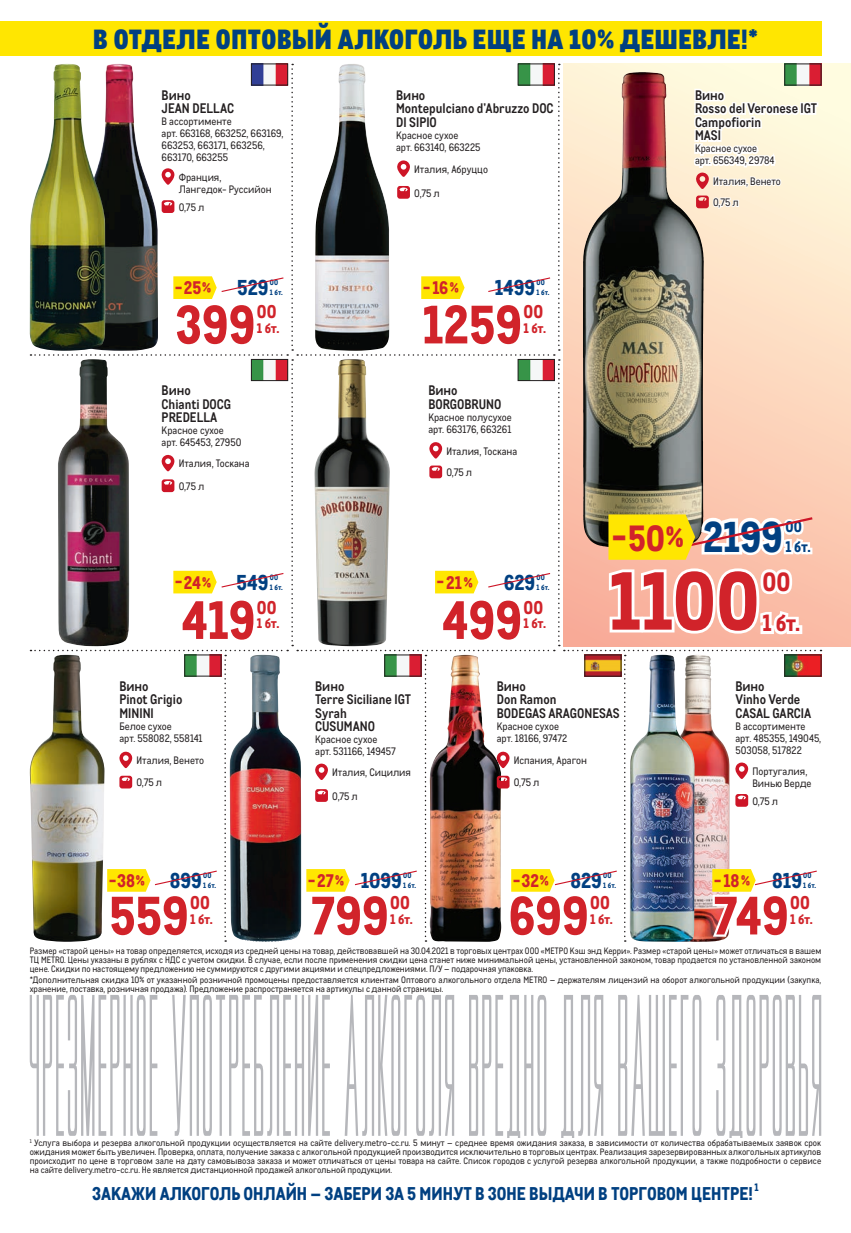
<style>
.page{position:relative;width:851px;height:1233px;background:#fff}
.page>*{position:absolute;margin:0;border:0;box-sizing:border-box;transform-origin:0 0}
.t1{font:800 79.95px "CA Metro";color:#d1232a}
.t2{font:800 52.5px "CA Metro";color:#d1232a}
.t3{font:800 42px "CA Metro";color:#014081}
.t4{font:900 27px "CA Metro";letter-spacing:.025em;color:#014081}
.t5{font:800 25.65px "CA Metro";color:#d1232a}
.t6{font:800 22.8px "CA Metro";color:#d1232a}
.t7{font:800 21px "CA Metro";color:#014081}
.t8{font:800 18px "CA Metro";color:#014081}
.t9{font:800 18px "CA Metro";color:#d1232a}
.t10{font:800 17.7px "CA Metro";color:#d1232a}
.t11{font:800 15px "CA Metro";color:#014081}
.t12{font:700 13.5px/13.5px "CA Metro";color:#231f20}
.t13{font:800 13.5px "CA Metro";letter-spacing:-.025em;color:#d1232a}
.t14{font:10.5px/12px "CA Metro";color:#231f20}
.t15{font:800 10.5px "CA Metro";color:#014081}
.t16{font:9px/9px "CA Metro";color:#231f20;text-align:justify}
.t17{font:800 7.5px "CA Metro";letter-spacing:.025em;color:#014081}
.s1{font-size:15px}
.s2{font-size:21px;color:#014081}
.s3{font-size:35.4px;color:#d1232a}
.s4{font-size:30.15px;color:#d1232a}
.s5{font-size:17.7px;color:#d1232a}
.s6{font-size:15px;color:#d1232a}
</style>
<div class="page">
<svg style="left:30px;top:995px;width:791px;height:143px"></svg>
<div style="left:0;top:21px;width:821px;height:34px;background:#ffe601"></div>
<div style="left:563px;top:64px;width:287px;height:582px;background:linear-gradient(to bottom,#ffffe5,#fbbba5)"></div>
<img style="left:30px;top:64px;width:793px;height:878px">
<img style="left:253px;top:66px;width:33px;height:17px">
<div style="left:251px;top:64px;width:37px;height:21px;border:1px solid #231f20"></div>
<img style="left:186px;top:657px;width:33px;height:17px">
<img style="left:253px;top:361px;width:33px;height:18px">
<div style="left:251px;top:359px;width:37px;height:22px;border:1px solid #231f20"></div>
<img style="left:519px;top:361px;width:33px;height:18px">
<div style="left:517px;top:359px;width:37px;height:22px;border:1px solid #231f20"></div>
<img style="left:519px;top:66px;width:33px;height:17px">
<img style="left:786px;top:66px;width:33px;height:17px">
<img style="left:386px;top:657px;width:33px;height:17px">
<img style="left:786px;top:657px;width:33px;height:17px">
<div style="left:784px;top:655px;width:37px;height:21px;border:1px solid #231f20"></div>
<img style="left:586px;top:657px;width:33px;height:17px">
<h3 class="t4" style="left:93px;top:16px;width:666px">В ОТДЕЛЕ ОПТОВЫЙ АЛКОГОЛЬ ЕЩЕ НА 10% ДЕШЕВЛЕ!*</h3>
<h3 class="t12" style="left:162px;top:87px;width:74px">Вино<br>JEAN DELLAC</h3>
<p class="t14" style="left:162px;top:115px;width:123px">В ассортименте<br>арт. 663168, 663252, 663169,<br>663253, 663171, 663256,<br>663170, 663255</p>
<p class="t14" style="left:179px;top:170px;width:95px">Франция,<br>Лангедок- Руссийон</p>
<p class="t14" style="left:179px;top:201px;width:27px">0,75 л</p>
<h3 class="t12" style="left:396px;top:87px;width:159px">Вино<br>Montepulciano d’Abruzzo DOC<br>DI SIPIO</h3>
<p class="t14" style="left:396px;top:129px;width:86px">Красное сухое<br>арт. 663140, 663225</p>
<p class="t14" style="left:414px;top:163px;width:75px">Италия, Абруццо</p>
<p class="t14" style="left:414px;top:186px;width:27px">0,75 л</p>
<h3 class="t12" style="left:694px;top:87px;width:124px">Вино<br>Rosso del Veronese IGT<br>Campofiorin<br>MASI</h3>
<p class="t14" style="left:694px;top:142px;width:81px">Красное сухое арт. 656349, 29784</p>
<p class="t14" style="left:713px;top:175px;width:69px">Италия, Венето</p>
<p class="t14" style="left:713px;top:196px;width:27px">0,75 л</p>
<h3 class="t10" style="left:175px;top:273px;width:95px">- 25 <span class="s1">%</span> <span class="s2">529</span></h3>
<p class="t17" style="left:270px;top:286px;width:15px">1 бт.</p>
<p class="t17" style="left:270px;top:276px;width:10px">00</p>
<h3 class="t10" style="left:422px;top:273px;width:38px">- 16 <span class="s1">%</span></h3>
<h3 class="t7" style="left:494px;top:270px;width:42px">1499</h3>
<p class="t17" style="left:536px;top:286px;width:15px">1 бт.</p>
<p class="t17" style="left:536px;top:276px;width:10px">00</p>
<h2 class="t2" style="left:175px;top:281px;width:82px">399</h2>
<h3 class="t9" style="left:257px;top:297px;width:21px">00</h3>
<h3 class="t13" style="left:257px;top:317px;width:24px">1 бт.</h3>
<h2 class="t2" style="left:422px;top:281px;width:101px">1259</h2>
<h3 class="t9" style="left:523px;top:297px;width:21px">00</h3>
<h3 class="t13" style="left:523px;top:317px;width:24px">1 бт.</h3>
<h3 class="t12" style="left:162px;top:383px;width:71px">Вино<br>Chianti DOCG<br>PREDELLA</h3>
<p class="t14" style="left:162px;top:424px;width:81px">Красное сухое арт. 645453, 27950</p>
<h3 class="t12" style="left:428px;top:383px;width:75px">Вино<br>BORGOBRUNO</h3>
<p class="t14" style="left:428px;top:411px;width:85px">Красное полусухое арт. 663176, 663261</p>
<p class="t14" style="left:446px;top:444px;width:72px">Италия, Тоскана</p>
<p class="t14" style="left:179px;top:457px;width:72px">Италия, Тоскана</p>
<p class="t14" style="left:446px;top:466px;width:27px">0,75 л</p>
<p class="t14" style="left:179px;top:480px;width:27px">0,75 л</p>
<h3 class="t3" style="left:611px;top:502px;width:173px"><span class="s3">- 50</span> <span class="s4">%</span> 2199</h3>
<h3 class="t11" style="left:785px;top:515px;width:18px">00</h3>
<h3 class="t11" style="left:785px;top:534px;width:27px">1 бт.</h3>
<h3 class="t10" style="left:175px;top:568px;width:95px">- 24 <span class="s1">%</span> <span class="s2">549</span></h3>
<p class="t17" style="left:270px;top:581px;width:15px">1 бт.</p>
<p class="t17" style="left:270px;top:572px;width:10px">00</p>
<h2 class="t2" style="left:181px;top:577px;width:75px">419</h2>
<h3 class="t9" style="left:257px;top:593px;width:21px">00</h3>
<h3 class="t13" style="left:257px;top:612px;width:24px">1 бт.</h3>
<h3 class="t10" style="left:436px;top:568px;width:38px">- 21 <span class="s1">%</span></h3>
<h3 class="t7" style="left:503px;top:565px;width:33px">629</h3>
<p class="t17" style="left:536px;top:581px;width:15px">1 бт.</p>
<p class="t17" style="left:536px;top:572px;width:10px">00</p>
<h2 class="t2" style="left:442px;top:577px;width:82px">499</h2>
<h3 class="t9" style="left:523px;top:593px;width:21px">00</h3>
<h3 class="t13" style="left:523px;top:612px;width:24px">1 бт.</h3>
<h1 class="t1" style="left:609px;top:535px;width:152px">1100</h1>
<h3 class="t5" style="left:762px;top:561px;width:29px">00</h3>
<h3 class="t6" style="left:762px;top:604px;width:40px">1 бт.</h3>
<h3 class="t12" style="left:119px;top:678px;width:64px">Вино<br>Pinot Grigio<br>MININI</h3>
<p class="t14" style="left:119px;top:720px;width:85px">Белое сухое<br>арт. 558082, 558141</p>
<p class="t14" style="left:136px;top:754px;width:69px">Италия, Венето</p>
<h3 class="t12" style="left:315px;top:678px;width:97px">Вино<br>Terre Siciliane IGT<br>Syrah<br>CUSUMANO</h3>
<p class="t14" style="left:315px;top:733px;width:82px">Красное сухое арт. 531166, 149457</p>
<h3 class="t12" style="left:496px;top:678px;width:124px">Вино<br>Don Ramon<br>BODEGAS ARAGONESAS</h3>
<p class="t14" style="left:496px;top:720px;width:72px">Красное сухое арт. 18166, 97472</p>
<p class="t14" style="left:513px;top:754px;width:75px">Испания, Арагон</p>
<p class="t14" style="left:136px;top:776px;width:27px">0,75 л</p>
<p class="t14" style="left:332px;top:766px;width:80px">Италия, Сицилия</p>
<p class="t14" style="left:513px;top:776px;width:27px">0,75 л</p>
<h3 class="t12" style="left:735px;top:678px;width:77px">Вино<br>Vinho Verde<br>CASAL GARCIA</h3>
<p class="t14" style="left:735px;top:720px;width:87px">В ассортименте арт. 485355, 149045,<br>503058, 517822</p>
<p class="t14" style="left:752px;top:765px;width:61px">Португалия,<br>Винью Верде</p>
<p class="t14" style="left:332px;top:789px;width:27px">0,75 л</p>
<p class="t14" style="left:752px;top:794px;width:27px">0,75 л</p>
<h3 class="t10" style="left:109px;top:866px;width:95px">- 38 <span class="s1">%</span> <span class="s2">899</span></h3>
<p class="t17" style="left:203px;top:879px;width:15px">1 бт.</p>
<p class="t17" style="left:203px;top:869px;width:10px">00</p>
<h3 class="t7" style="left:308px;top:863px;width:96px"><span class="s5">- 27</span> <span class="s6">%</span> 1099</h3>
<p class="t17" style="left:403px;top:879px;width:15px">1 бт.</p>
<p class="t17" style="left:403px;top:869px;width:10px">00</p>
<h3 class="t10" style="left:512px;top:866px;width:91px">- 32 <span class="s1">%</span> <span class="s2">829</span></h3>
<p class="t17" style="left:603px;top:879px;width:15px">1 бт.</p>
<p class="t17" style="left:603px;top:869px;width:10px">00</p>
<h3 class="t10" style="left:713px;top:866px;width:90px">- 18 <span class="s1">%</span> <span class="s2">819</span></h3>
<p class="t17" style="left:803px;top:879px;width:15px">1 бт.</p>
<p class="t17" style="left:803px;top:869px;width:10px">00</p>
<h2 class="t2" style="left:109px;top:872px;width:81px">559</h2>
<h3 class="t9" style="left:190px;top:888px;width:21px">00</h3>
<h3 class="t13" style="left:190px;top:908px;width:24px">1 бт.</h3>
<h2 class="t2" style="left:311px;top:872px;width:79px">799</h2>
<h3 class="t9" style="left:390px;top:888px;width:21px">00</h3>
<h3 class="t13" style="left:390px;top:908px;width:24px">1 бт.</h3>
<h2 class="t2" style="left:508px;top:872px;width:82px">699</h2>
<h3 class="t9" style="left:590px;top:888px;width:21px">00</h3>
<h3 class="t13" style="left:590px;top:908px;width:24px">1 бт.</h3>
<h2 class="t2" style="left:713px;top:872px;width:77px">749</h2>
<h3 class="t9" style="left:790px;top:888px;width:21px">00</h3>
<h3 class="t13" style="left:790px;top:908px;width:24px">1 бт.</h3>
<p class="t16" style="left:30px;top:946px;width:792px">Размер «старой цены» на товар определяется, исходя из средней цены на товар, действовавшей на 30.04.2021 в торговых центрах ООО «МЕТРО Кэш энд Керри». Размер «старой цены» может отличаться в вашем ТЦ METRO. Цены указаны в рублях с НДС с учетом скидки. В случае, если после применения скидки цена станет ниже минимальной цены, установленной законом, товар продается по установленной законом цене. Скидки по настоящему предложению не суммируются с другими акциями и спецпредложениями. П/У – подарочная упаковка.</p>
<p class="t16" style="left:30px;top:974px;width:792px">*Дополнительная скидка 10% от указанной розничной промоцены предоставляется клиентам Оптового алкогольного отдела МЕТRО – держателям лицензий на оборот алкогольной продукции (закупка, хранение, поставка, розничная продажа). Предложение распространяется на артикулы с данной страницы.</p>
<p class="t16" style="left:30px;top:1137px;width:792px"><sup>1</sup> Услуга выбора и резерва алкогольной продукции осуществляется на сайте delivery.metro-cc.ru. 5 минут – среднее время ожидания заказа, в зависимости от количества обрабатываемых заявок срок ожидания может быть увеличен. Проверка, оплата, получение заказа с алкогольной продукцией производится исключительно в торговых центрах. Реализация зарезервированных алкогольных артикулов происходит по цене в торговом зале на дату самовывоза заказа и может отличаться от цены товара на сайте. Список городов с услугой резерва алкогольной продукции, а также подробности о сервисе на сайте delivery.metro-cc.ru. Не является дистанционной продажей алкогольной продукции.</p>
<h3 class="t8" style="left:92px;top:1178px;width:662px">ЗАКАЖИ АЛКОГОЛЬ ОНЛАЙН – ЗАБЕРИ ЗА 5 МИНУТ В ЗОНЕ ВЫДАЧИ В ТОРГОВОМ ЦЕНТРЕ!</h3>
<p class="t15" style="left:754px;top:1178px;width:6px">1</p>
</div>
